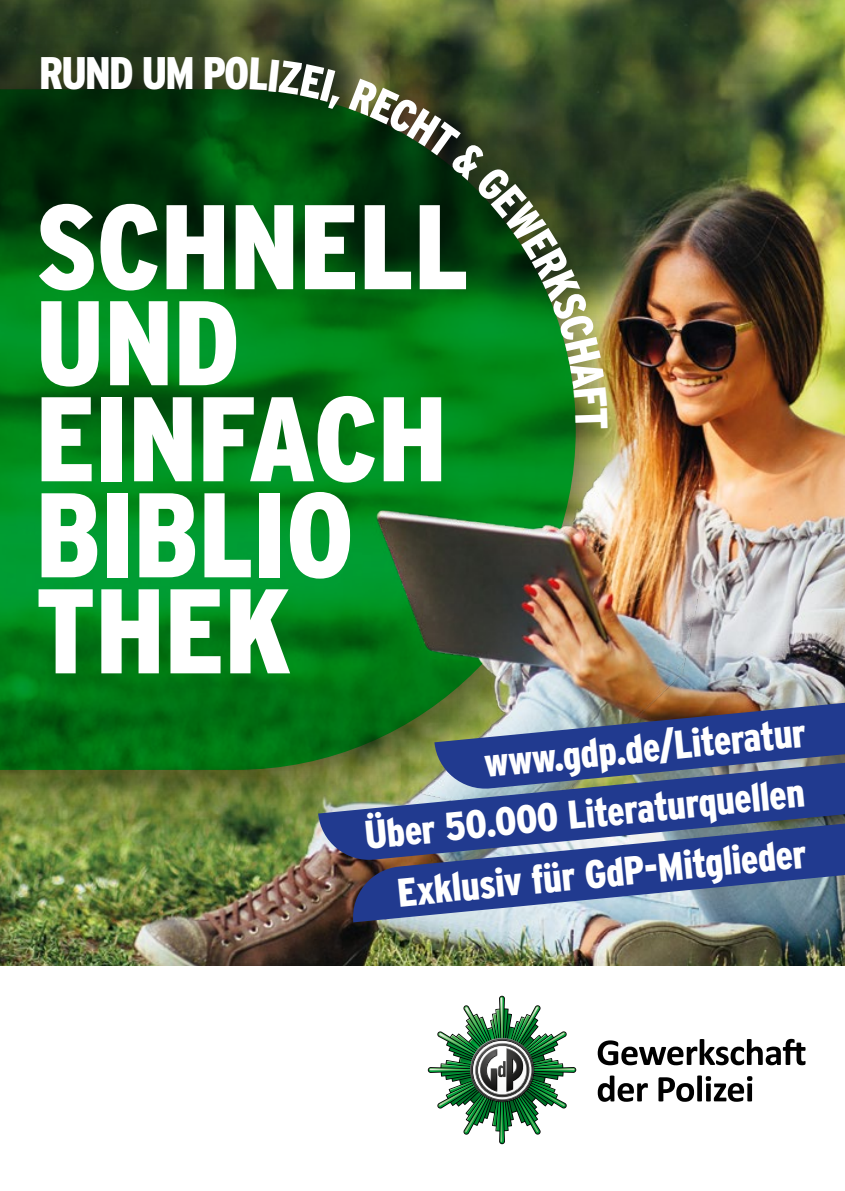
<style>
.page{position:relative;width:845px;height:1191px;background:#fff}
.page>*{position:absolute;margin:0;border:0;box-sizing:border-box;transform-origin:0 0}
.t1{font:900 condensed 120px/96px "Interstate";letter-spacing:-.005em;color:#fff}
.t2{font:900 condensed 45.6px "Interstate";letter-spacing:-.04em;color:#fff}
.t3{font:900 condensed 40px/59.4px "Interstate";color:#fff;text-align:right}
</style>
<div class="page">
<img style="left:0;top:0;width:845px;height:965px">
<div style="left:0;top:0;width:664px;height:859px;background:#000;opacity:.9"></div>
<svg style="left:0;top:89px;width:348px;height:681px;background:#007017"></svg>
<svg style="left:598px;top:1038px;width:207px;height:27px"></svg>
<svg style="left:598px;top:1075px;width:50px;height:26px"></svg>
<svg style="left:658px;top:1075px;width:94px;height:26px"></svg>
<svg style="left:428px;top:995px;width:148px;height:149px"></svg>
<img style="left:313px;top:414px;width:532px;height:429px">
<svg style="left:350px;top:862px;width:495px;height:60px;background:#50669b"></svg>
<img style="left:434px;top:690px;width:411px;height:54px">
<svg style="left:318px;top:744px;width:527px;height:118px;background:#3e5489"></svg>
<svg style="left:250px;top:58px;width:90px;height:52px;background:#223a19"></svg>
<svg style="left:348px;top:79px;width:260px;height:350px;background:#1b591b"></svg>
<p class="t2" style="left:39px;top:48px;width:212px">RUND UM PO</p>
<h1 class="t1" style="left:35px;top:198px;width:435px">SCHNELL<br>UND<br>EINFACH<br>BIBLIO<br>THEK</h1>
<p class="t3" style="left:356px;top:748px;width:451px;rotate:-6deg">www.gdp.de/Literatur<br>Über 50.000 Literaturquellen</p>
<p class="t3" style="left:394px;top:864px;width:412px;rotate:-6deg">Exklusiv für GdP-Mitglieder</p>
</div>
